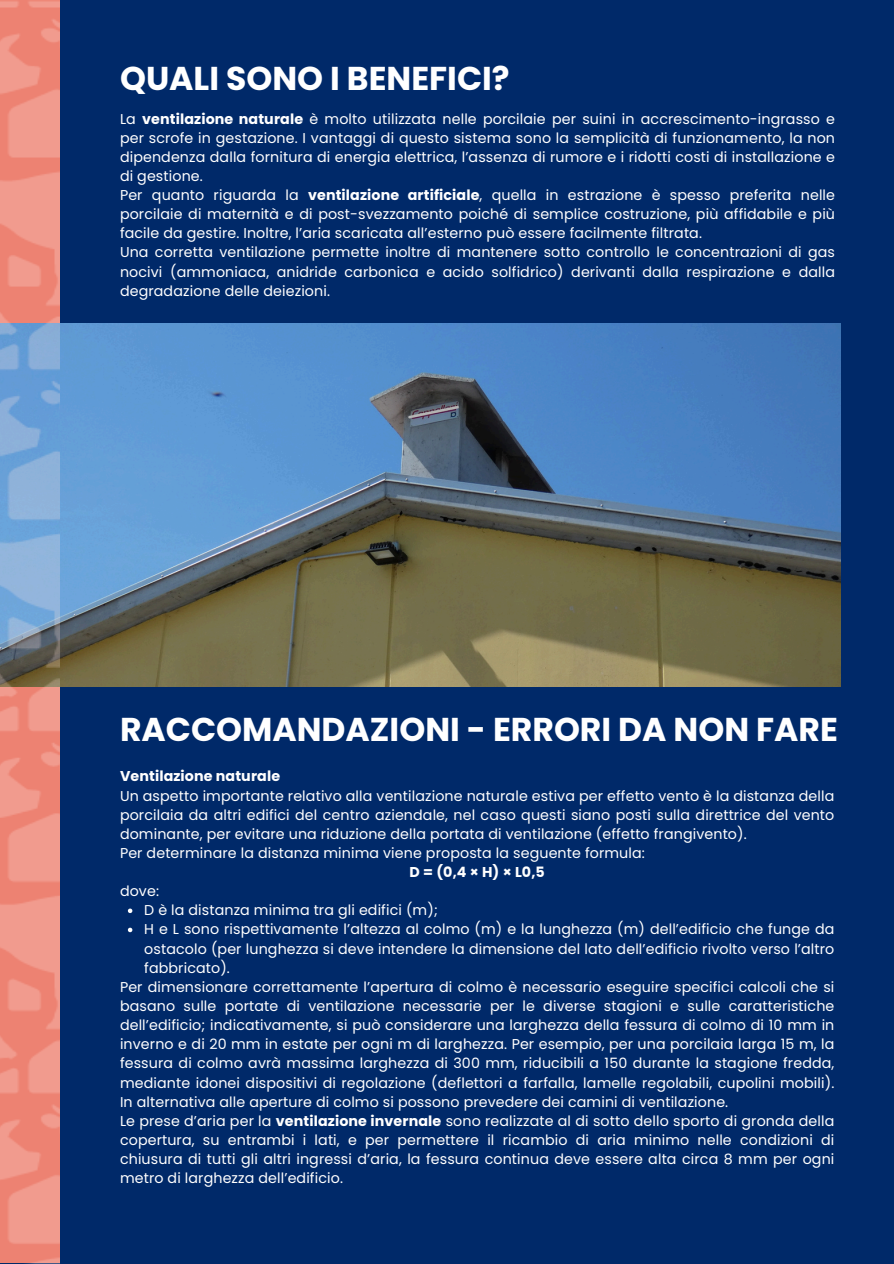
<style>
.page{position:relative;width:894px;height:1264px;background:#fff}
.page>*{position:absolute;margin:0;border:0;box-sizing:border-box;transform-origin:0 0}
.t1{font:700 33px "Poppins";color:#fff}
.t2{font:14.25px/19.2px "Poppins";letter-spacing:.01em;color:#fff;text-align:justify}
.t3{font:700 14.25px "Poppins";letter-spacing:.01em;color:#fff}
.s1{font-weight:700}
</style>
<div class="page">
<div style="left:0;top:0;width:893px;height:1263px;background:#002969"></div>
<img style="left:59px;top:323px;width:781px;height:363px">
<img style="left:0;top:0;width:59px;height:1263px">
<svg style="left:128px;top:908px;width:4px;height:5px"></svg>
<svg style="left:128px;top:927px;width:4px;height:5px"></svg>
<p class="t1" style="left:120px;top:56px;width:391px">QUALI SONO I BENEFICI?</p>
<p class="t2" style="left:120px;top:109px;width:716px">La <span class="s1">ventilazione naturale</span> è molto utilizzata nelle porcilaie per suini in accrescimento-ingrasso e per scrofe in gestazione. I vantaggi di questo sistema sono la semplicità di funzionamento, la non dipendenza dalla fornitura di energia elettrica, l’assenza di rumore e i ridotti costi di installazione e di gestione.</p>
<h1 class="t2" style="left:120px;top:185px;width:716px">Per quanto riguarda la <span class="s1">ventilazione artificiale</span>, quella in estrazione è spesso preferita nelle porcilaie di maternità e di post-svezzamento poiché di semplice costruzione, più affidabile e più facile da gestire. Inoltre, l’aria scaricata all’esterno può essere facilmente filtrata.</h1>
<p class="t2" style="left:120px;top:243px;width:716px">Una corretta ventilazione permette inoltre di mantenere sotto controllo le concentrazioni di gas nocivi (ammoniaca, anidride carbonica e acido solfidrico) derivanti dalla respirazione e dalla degradazione delle deiezioni.</p>
<p class="t1" style="left:120px;top:706px;width:719px">RACCOMANDAZIONI - ERRORI DA NON FARE</p>
<p class="t3" style="left:120px;top:766px;width:161px">Ventilazione naturale</p>
<p class="t2" style="left:120px;top:786px;width:715px">Un aspetto importante relativo alla ventilazione naturale estiva per effetto vento è la distanza della porcilaia da altri edifici del centro aziendale, nel caso questi siano posti sulla direttrice del vento dominante, per evitare una riduzione della portata di ventilazione (effetto frangivento).</p>
<h1 class="t2" style="left:120px;top:843px;width:526px">Per determinare la distanza minima viene proposta la seguente formula:</h1>
<p class="t3" style="left:409px;top:862px;width:137px">D = (0,4 × H) × L0,5</p>
<p class="t2" style="left:120px;top:881px;width:41px">dove:</p>
<p class="t2" style="left:144px;top:900px;width:295px">D è la distanza minima tra gli edifici (m);</p>
<p class="t2" style="left:144px;top:919px;width:691px">H e L sono rispettivamente l’altezza al colmo (m) e la lunghezza (m) dell’edificio che funge da ostacolo (per lunghezza si deve intendere la dimensione del lato dell’edificio rivolto verso l’altro fabbricato).</p>
<p class="t2" style="left:120px;top:977px;width:715px">Per dimensionare correttamente l’apertura di colmo è necessario eseguire specifici calcoli che si basano sulle portate di ventilazione necessarie per le diverse stagioni e sulle caratteristiche dell’edificio; indicativamente, si può considerare una larghezza della fessura di colmo di 10 mm in inverno e di 20 mm in estate per ogni m di larghezza. Per esempio, per una porcilaia larga 15 m, la fessura di colmo avrà massima larghezza di 300 mm, riducibili a 150 durante la stagione fredda, mediante idonei dispositivi di regolazione (deflettori a farfalla, lamelle regolabili, cupolini mobili).<br>In alternativa alle aperture di colmo si possono prevedere dei camini di ventilazione.</p>
<p class="t2" style="left:120px;top:1111px;width:715px">Le prese d’aria per la <span class="s1">ventilazione invernale</span> sono realizzate al di sotto dello sporto di gronda della copertura, su entrambi i lati, e per permettere il ricambio di aria minimo nelle condizioni di chiusura di tutti gli altri ingressi d’aria, la fessura continua deve essere alta circa 8 mm per ogni metro di larghezza dell’edificio.</p>
</div>
